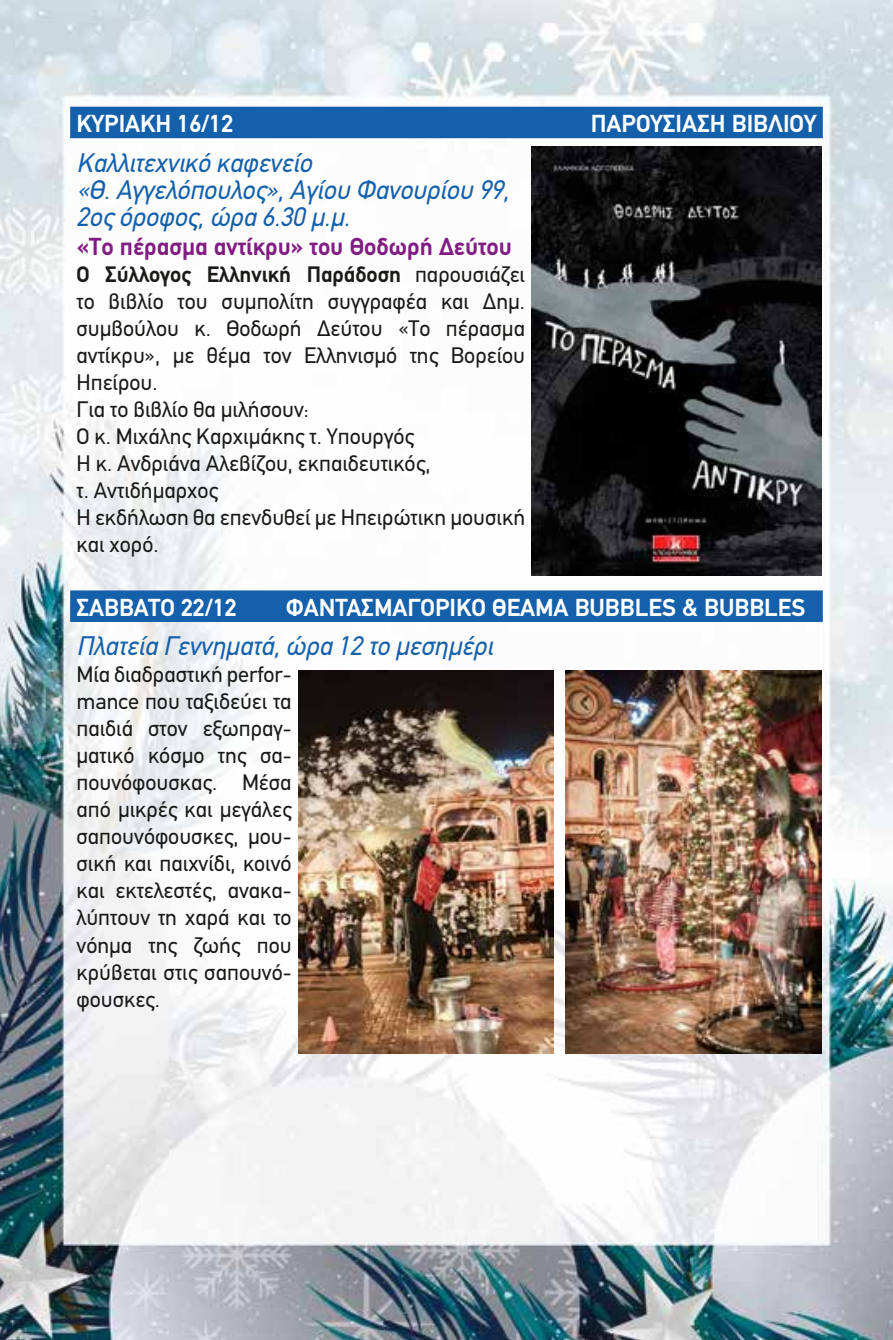
<style>
.page{position:relative;width:893px;height:1340px;background:#fff}
.page>*{position:absolute;margin:0;border:0;box-sizing:border-box;transform-origin:0 0}
.t1{font:italic 27px/27px "PF Din Text";color:#1560ab}
.t2{font:700 24.75px "PF Din Text";color:#fff}
.t3{font:700 24.75px "PF Din Text";color:#811d82}
.t4{font:22.5px/27px "PF Din Text";color:#1a1a18}
.s1{font-weight:700}
</style>
<div class="page">
<img style="left:0;top:0;width:893px;height:1339px">
<div style="left:70px;top:107px;width:753px;height:31px;background:#1560ab"></div>
<div style="left:70px;top:590px;width:753px;height:32px;background:#1560ab"></div>
<img style="left:565px;top:670px;width:256px;height:383px">
<img style="left:298px;top:670px;width:256px;height:383px">
<img style="left:531px;top:146px;width:290px;height:429px">
<p class="t2" style="left:77px;top:109px;width:158px">ΚΥΡΙΑΚΗ 16/12</p>
<p class="t2" style="left:591px;top:109px;width:227px">ΠΑΡΟΥΣΙΑΣΗ ΒΙΒΛΙΟΥ</p>
<p class="t1" style="left:77px;top:149px;width:434px">Καλλιτεχνικό καφενείο<br>«Θ. Αγγελόπουλος», Αγίου Φανουρίου 99,<br>2ος όροφος, ώρα 6.30 μ.μ.</p>
<p class="t3" style="left:77px;top:232px;width:437px">«ΤΟ ΠΈΡΑΣΜΑ ΑΝΤΊΚΡΥ» ΤΟΥ ΘΟΔΩΡΉ ΔΕΎΤΟΥ</p>
<p class="t4" style="left:77px;top:261px;width:450px"><span class="s1">Ο ΣΎΛΛΟΓΟΣ ΕΛΛΗΝΙΚΉ ΠΑΡΆΔΟΣΗ</span> παρουσιάζει το βιβλίο του συμπολίτη συγγραφέα και Δημ. συμβούλου κ. Θοδωρή Δεύτου «Το πέρασμα αντίκρυ», με θέμα τον Ελληνισμό της Βορείου<br>Ηπείρου.<br>Για το βιβλίο θα μιλήσουν:<br>Ο κ. Μιχάλης Καρχιμάκης τ. Υπουργός<br>Η κ. Ανδριάνα Αλεβίζου, εκπαιδευτικός,<br>τ. Αντιδήμαρχος<br>Η εκδήλωση θα επενδυθεί με Ηπειρώτικη μουσική και χορό.</p>
<p class="t2" style="left:77px;top:592px;width:28px">ΣΆΒΒΑΤΟ</p>
<p class="t2" style="left:181px;top:592px;width:74px">22/12 ΦΑΝΤΑΣΜΑΓΟΡΙΚΌ</p>
<p class="t2" style="left:492px;top:592px;width:17px">ΘΈΑΜΑ</p>
<p class="t2" style="left:575px;top:592px;width:232px">BUBBLES &amp; BUBBLES</p>
<p class="t1" style="left:77px;top:632px;width:417px">Πλατεία Γεννηματά, ώρα 12 το μεσημέρι</p>
<p class="t4" style="left:77px;top:661px;width:217px;text-align:justify">Μία διαδραστική perfor&shy;mance που ταξιδεύει τα παιδιά στον εξωπραγ&shy;ματικό κόσμο της σα&shy;πουνόφουσκας. Μέσα από μικρές και μεγάλες σαπουνόφουσκες, μου&shy;σική και παιχνίδι, κοινό και εκτελεστές, ανακα&shy;λύπτουν τη χαρά και το νόημα της ζωής που κρύβεται στις σαπουνό&shy;φουσκες.</p>
</div>
